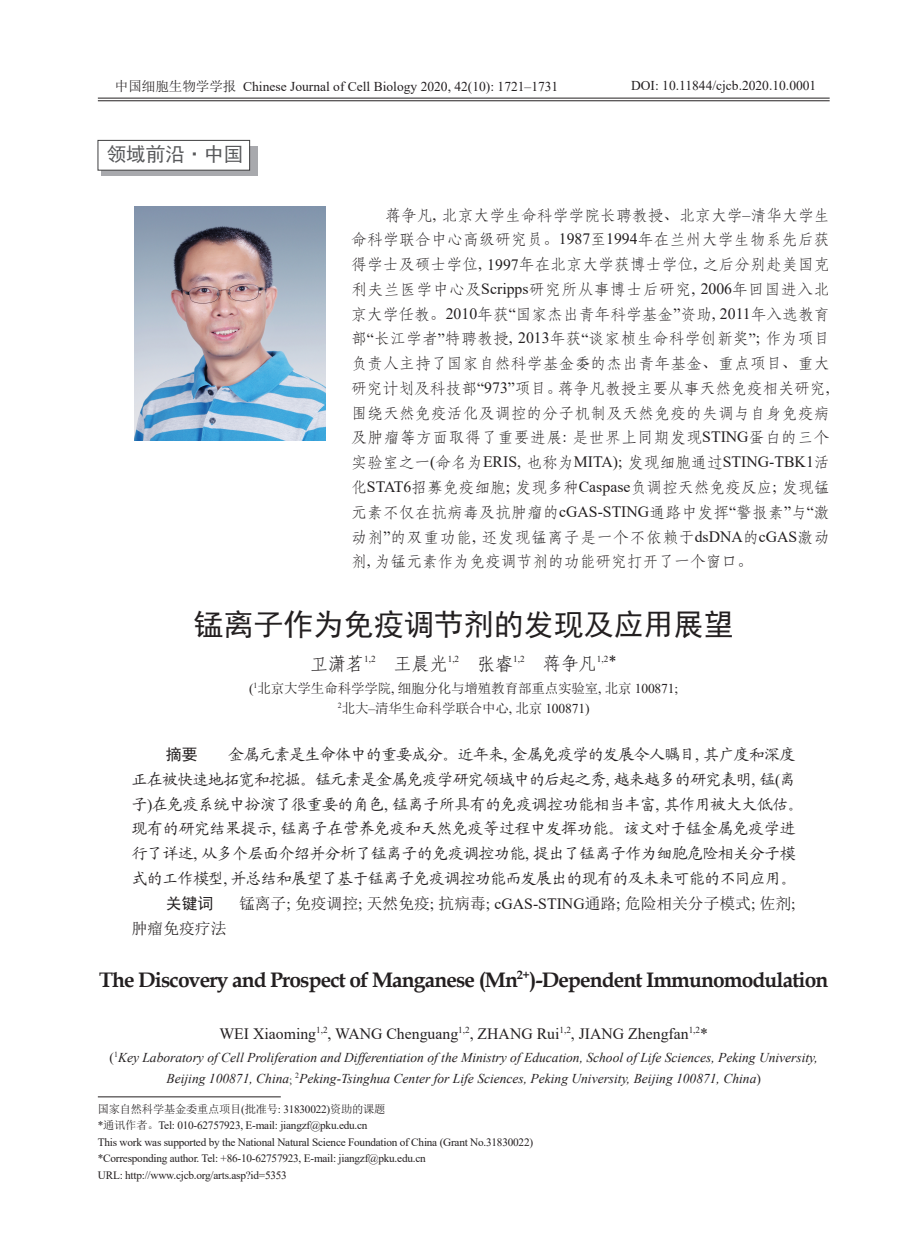
<style>
.page{position:relative;width:919px;height:1238px;background:#fff}
.page>*{position:absolute;margin:0;border:0;box-sizing:border-box;transform-origin:0 0}
.标题{font:30px "Sim Hei";color:#231f20}
.标题英文{font:700 21px "Book Antiqua";letter-spacing:-.04em;color:#231f20}
.t1{font:19.5px "Sim Hei";color:#57585a}
.作者{font:18px "Fang Song GB2312";color:#231f20}
.正文{font:15.75px/24.8px "ST Fangsong";color:#231f20;text-align:justify}
.摘要{font:15.75px/24.8px "Kai Ti GB2312";letter-spacing:-.025em;color:#231f20}
.作者英文{font:15.75px "Times New Roman";color:#231f20}
.关键词{font:15.75px "Sim Sun";color:#231f20}
.关键词-2{font:15.75px "Sim Hei";color:#231f20}
.摘要-2{font:15.75px "Sim Hei";color:#231f20}
.单位英文{font:italic 13.5px/21.3px "Times New Roman";color:#231f20;text-align:center}
.t2{font:13.5px "Times New Roman";color:#231f20}
.单位{font:13.5px "Sim Sun";letter-spacing:-.01em;color:#231f20}
.脚注{font:11.25px "Times New Roman";letter-spacing:-.02em;color:#231f20}
.脚注-2{font:11.25px "Sim Sun";letter-spacing:-.02em;color:#231f20}
.s1{font-family:"Sim Sun"}
.s2{font-family:"Times New Roman"}
.s3{font-style:normal}
.s4{font-family:"Adobe Song Std";font-weight:300;font-style:normal}
</style>
<div class="page">
<hr style="left:98px;top:98px;width:731px;height:1px;background:#231f20">
<hr style="left:98px;top:100px;width:731px;height:1px;background:#231f20">
<hr style="left:98px;top:1096px;width:183px;height:1px;background:#231f20">
<svg style="left:101px;top:146px;width:156px;height:29px"></svg>
<div style="left:98px;top:140px;width:152px;height:30px;background:#fff;border:1px solid #3e3e3f"></div>
<img style="left:135px;top:207px;width:190px;height:233px">
<p class="t2" style="left:115px;top:76px;width:445px"><span class="s1">中国细胞生物学学报</span> Chinese Journal of Cell Biology 2020, 42(10): 1721–1731</p>
<p class="t2" style="left:631px;top:76px;width:187px">DOI: 10.11844/cjcb.2020.10.0001</p>
<p class="t1" style="left:107px;top:144px;width:138px">领域前沿·中国</p>
<p class="正文" style="left:351px;top:202px;width:480px;text-indent:34px">蒋争凡<span class="s2">,</span> 北京大学生命科学学院长聘教授、北京大学<span class="s2">–</span>清华大学生命科学联合中心高级研究员。<span class="s2">1987</span>至<span class="s2">1994</span>年在兰州大学生物系先后获得学士及硕士学位<span class="s2">, 1997</span>年在北京大学获博士学位<span class="s2">,</span> 之后分别赴美国克利夫兰医学中心及<span class="s2">Scripps</span>研究所从事博士后研究<span class="s2">, 2006</span>年回国进入北京大学任教。<span class="s2">2010</span>年获<span class="s2">“</span>国家杰出青年科学基金<span class="s2">”</span>资助<span class="s2">, 2011</span>年入选教育部<span class="s2">“</span>长江学者<span class="s2">”</span>特聘教授<span class="s2">, 2013</span>年获<span class="s2">“</span>谈家桢生命科学创新奖<span class="s2">”;</span> 作为项目负责人主持了国家自然科学基金委的杰出青年基金、重点项目、重大研究计划及科技部<span class="s2">“973”</span>项目。蒋争凡教授主要从事天然免疫相关研究<span class="s2">,</span>围绕天然免疫活化及调控的分子机制及天然免疫的失调与自身免疫病及肿瘤等方面取得了重要进展<span class="s2">:</span> 是世界上同期发现<span class="s2">STING</span>蛋白的三个实验室之一<span class="s2">(</span>命名为<span class="s2">ERIS,</span> 也称为<span class="s2">MITA);</span> 发现细胞通过<span class="s2">STING-TBK1</span>活化<span class="s2">STAT6</span>招募免疫细胞<span class="s2">;</span> 发现多种<span class="s2">Caspase</span>负调控天然免疫反应<span class="s2">;</span> 发现锰元素不仅在抗病毒及抗肿瘤的<span class="s2">cGAS-STING</span>通路中发挥<span class="s2">“</span>警报素<span class="s2">”</span>与<span class="s2">“</span>激动剂<span class="s2">”</span>的双重功能<span class="s2">,</span> 还发现锰离子是一个不依赖于<span class="s2">dsDNA</span>的<span class="s2">cGAS</span>激动剂<span class="s2">,</span> 为锰元素作为免疫调节剂的功能研究打开了一个窗口。</p>
<p class="标题" style="left:193px;top:609px;width:541px">锰离子作为免疫调节剂的发现及应用展望</p>
<p class="作者" style="left:310px;top:654px;width:308px">卫潇茗<sup>1,2</sup> 王晨光<sup>1,2</sup> 张睿<sup>1,2</sup> 蒋争凡<sup>1,2</sup>*</p>
<p class="单位" style="left:249px;top:681px;width:430px"><span class="s2">(</span><sup>1</sup>北京大学生命科学学院<span class="s2">,</span> 细胞分化与增殖教育部重点实验室<span class="s2">,</span> 北京 <span class="s2">100871;</span></p>
<p class="单位" style="left:338px;top:701px;width:253px"><sup>2</sup>北大<span class="s2">–</span>清华生命科学联合中心<span class="s2">,</span> 北京 <span class="s2">100871)</span></p>
<p class="摘要-2" style="left:166px;top:746px;width:33px">摘要</p>
<p class="摘要" style="left:132px;top:742px;width:673px;text-indent:97px">金属元素是生命体中的重要成分。近年来<span class="s2">,</span> 金属免疫学的发展令人瞩目<span class="s2">,</span> 其广度和深度正在被快速地拓宽和挖掘。锰元素是金属免疫学研究领域中的后起之秀<span class="s2">,</span> 越来越多的研究表明<span class="s2">,</span> 锰<span class="s2">(</span>离子<span class="s2">)</span>在免疫系统中扮演了很重要的角色<span class="s2">,</span> 锰离子所具有的免疫调控功能相当丰富<span class="s2">,</span> 其作用被大大低估。现有的研究结果提示<span class="s2">,</span> 锰离子在营养免疫和天然免疫等过程中发挥功能。该文对于锰金属免疫学进行了详述<span class="s2">,</span> 从多个层面介绍并分析了锰离子的免疫调控功能<span class="s2">,</span> 提出了锰离子作为细胞危险相关分子模式的工作模型<span class="s2">,</span> 并总结和展望了基于锰离子免疫调控功能而发展出的现有的及未来可能的不同应用。</p>
<p class="关键词-2" style="left:166px;top:895px;width:49px">关键词</p>
<p class="关键词" style="left:239px;top:895px;width:558px">锰离子<span class="s2">;</span> 免疫调控<span class="s2">;</span> 天然免疫<span class="s2">;</span> 抗病毒<span class="s2">; cGAS-STING</span>通路<span class="s2">;</span> 危险相关分子模式<span class="s2">;</span> 佐剂<span class="s2">;</span></p>
<p class="关键词" style="left:132px;top:919px;width:96px">肿瘤免疫疗法</p>
<p class="标题英文" style="left:99px;top:965px;width:730px">The Discovery and Prospect of Manganese (Mn<sup>2+</sup>)-Dependent Immunomodulation</p>
<p class="作者英文" style="left:219px;top:1022px;width:490px">WEI Xiaoming<sup>1,2</sup>, WANG Chenguang<sup>1,2</sup>, ZHANG Rui<sup>1,2</sup>, JIANG Zhengfan<sup>1,2</sup>*</p>
<p class="单位英文" style="left:110px;top:1046px;width:709px"><span class="s3">(</span><sup>1</sup>Key Laboratory of Cell Proliferation and Differentiation of the Ministry of Education, School of Life Sciences, Peking University,<br>Beijing 100871, China<span class="s4">;</span> <sup>2</sup>Peking-Tsinghua Center for Life Sciences, Peking University, Beijing 100871, China<span class="s3">)</span></p>
<p class="脚注-2" style="left:98px;top:1103px;width:289px">国家自然科学基金委重点项目<span class="s2">(</span>批准号<span class="s2">: 31830022)</span>资助的课题</p>
<p class="脚注" style="left:98px;top:1117px;width:271px">*<span class="s1">通讯作者。</span>Tel: 010-62757923, E-mail: jiangzf@pku.edu.cn</p>
<p class="脚注" style="left:98px;top:1133px;width:437px">This work was supported by the National Natural Science Foundation of China (Grant No.31830022)</p>
<p class="脚注" style="left:98px;top:1150px;width:329px">*Corresponding author. Tel: +86-10-62757923, E-mail: jiangzf@pku.edu.cn</p>
<p class="脚注" style="left:98px;top:1166px;width:190px">URL: http://www.cjcb.org/arts.asp?id=5353</p>
</div>
